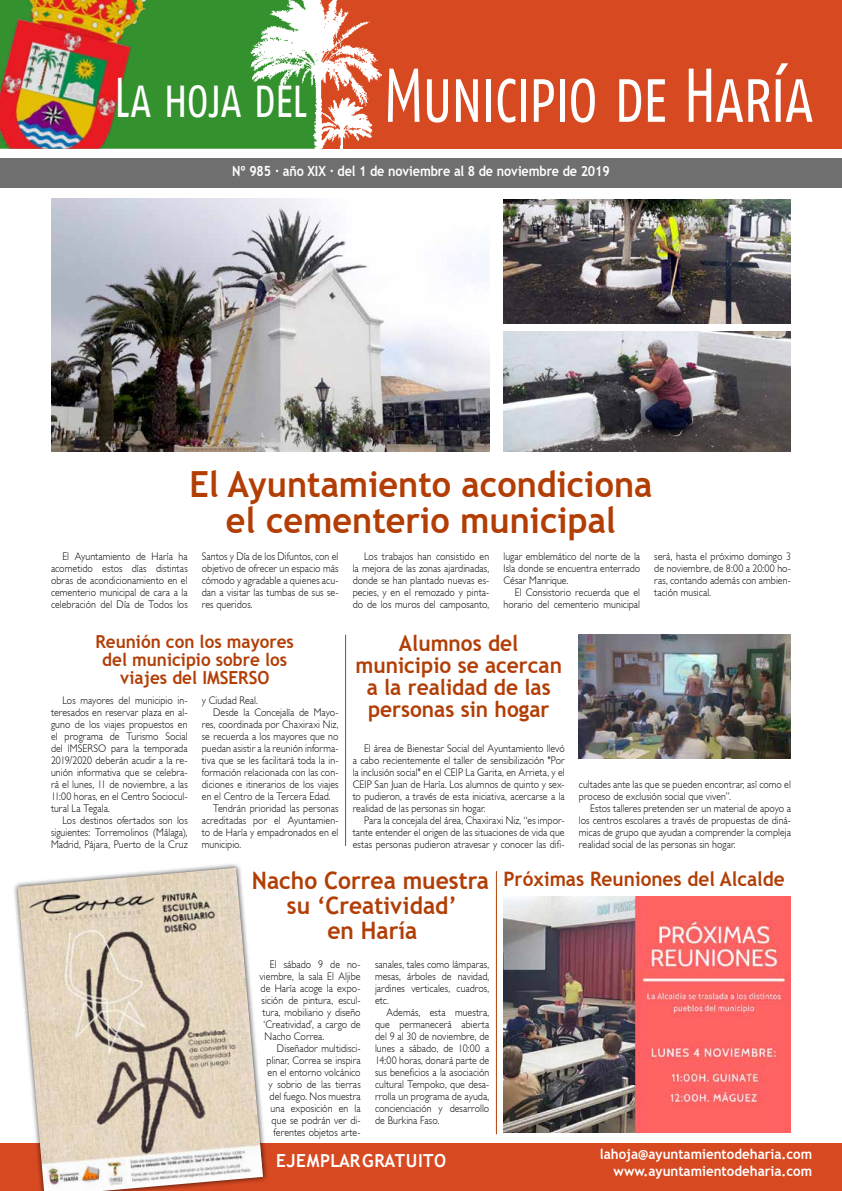
<style>
.page{position:relative;width:842px;height:1191px;background:#fff}
.page>*{position:absolute;margin:0;border:0;box-sizing:border-box;transform-origin:0 0}
.t1{font:76px "Fago Co Caps";letter-spacing:-.04em;color:#fff;scale:.8 1}
.t2{font:700 36px/36px "Trebuchet MS";color:#b23e06;text-align:center;scale:.95 1}
.t3{font:700 24px/25px "Trebuchet MS";color:#b23e06;text-align:center;scale:.95 1}
.t4{font:700 22px/22px "Trebuchet MS";color:#b23e06;text-align:center;scale:.95 1}
.t5{font:700 20px "Trebuchet MS";color:#b23e06;scale:.95 1}
.t6{font:700 18px/18px "Trebuchet MS";color:#b23e06;text-align:center;scale:.95 1}
.t7{font:700 18px "Trebuchet MS";color:#fff;scale:.95 1}
.t8{font:700 14px/17px "Trebuchet MS";color:#fff;text-align:right;scale:.95 1}
.t9{font:700 14px "Trebuchet MS";color:#fff;scale:.9 1}
.t10{font:11px/12px "Garrison Light Sans";letter-spacing:.005em;color:#000;text-align:justify;scale:.9 1}
.s1{font-size:56px}
</style>
<div class="page">
<div style="left:0;top:1143px;width:842px;height:48px;background:#d74921"></div>
<div style="left:0;top:159px;width:842px;height:29px;background:#706f6f"></div>
<div style="left:156px;top:0;width:88px;height:149px;background:#33922e"></div>
<img style="left:0;top:0;width:156px;height:149px">
<div style="left:320px;top:0;width:522px;height:149px;background:#d74921"></div>
<img style="left:244px;top:0;width:138px;height:149px">
<img style="left:311px;top:95px;width:64px;height:54px">
<img style="left:51px;top:199px;width:438px;height:252px">
<img style="left:503px;top:332px;width:288px;height:119px">
<img style="left:503px;top:199px;width:288px;height:124px">
<img style="left:503px;top:897px;width:288px;height:235px">
<div style="left:12px;top:863px;width:257px;height:328px;background:#000;opacity:.75"></div>
<img style="left:17px;top:867px;width:246px;height:324px">
<img style="left:579px;top:634px;width:212px;height:124px">
<hr style="left:496px;top:871px;width:1px;height:263px;background:#b23e06">
<hr style="left:345px;top:634px;width:1px;height:212px;background:#b23e06">
<h1 class="t1" style="left:114px;top:52px;width:876px"><span class="s1">La hoja del</span> Municipio de Haría</h1>
<p class="t9" style="left:232px;top:162px;width:421px">Nº 985 · año XIX · del 1 de noviembre al 8 de noviembre de 2019</p>
<h2 class="t2" style="left:190px;top:466px;width:489px">El Ayuntamiento acondiciona el cementerio municipal</h2>
<p class="t10" style="left:51px;top:550px;width:153px;text-indent:11px">El Ayuntamiento de Haría ha acometido estos días distintas obras de acondicionamiento en el cementerio municipal de cara a la celebración del Día de Todos los</p>
<p class="t10" style="left:202px;top:550px;width:153px">Santos y Día de los Difuntos, con el objetivo de ofrecer un espacio más cómodo y agradable a quienes acu&shy;dan a visitar las tumbas de sus se&shy;res queridos.</p>
<p class="t10" style="left:353px;top:550px;width:153px;text-indent:11px">Los trabajos han consistido en la mejora de las zonas ajardinadas, donde se han plantado nuevas es&shy;pecies, y en el remozado y pinta&shy;do de los muros del camposanto,</p>
<p class="t10" style="left:503px;top:550px;width:153px">lugar emblemático del norte de la Isla donde se encuentra enterrado César Manrique.</p>
<p class="t10" style="left:503px;top:586px;width:153px;text-align:right">El Consistorio recuerda que el horario del cementerio municipal</p>
<p class="t10" style="left:654px;top:550px;width:153px">será, hasta el próximo domingo 3 de noviembre, de 8:00 a 20:00 ho&shy;ras, contando además con ambien&shy;tación musical.</p>
<h3 class="t6" style="left:95px;top:632px;width:210px">Reunión con los mayores del municipio sobre los viajes del IMSERSO</h3>
<h3 class="t4" style="left:355px;top:632px;width:219px">Alumnos del municipio se acercan a la realidad de las personas sin hogar</h3>
<p class="t10" style="left:202px;top:694px;width:64px">y Ciudad Real.</p>
<p class="t10" style="left:213px;top:706px;width:141px">Desde la Concejalía de Mayo-</p>
<p class="t10" style="left:202px;top:718px;width:153px">res, coordinada por Chaxiraxi Niz,</p>
<p class="t10" style="left:202px;top:730px;width:153px">se recuerda a los mayores que no</p>
<p class="t10" style="left:202px;top:742px;width:153px">puedan asistir a la reunión informa-</p>
<p class="t10" style="left:202px;top:754px;width:153px">tiva que se les facilitará toda la in-</p>
<p class="t10" style="left:202px;top:766px;width:153px">formación relacionada con las con-</p>
<p class="t10" style="left:202px;top:778px;width:153px">diciones e itinerarios de los viajes</p>
<p class="t10" style="left:202px;top:790px;width:145px">en el Centro de la Tercera Edad.</p>
<p class="t10" style="left:213px;top:802px;width:141px">Tendrán prioridad las personas</p>
<p class="t10" style="left:202px;top:814px;width:153px">acreditadas por el Ayuntamien-</p>
<p class="t10" style="left:202px;top:826px;width:153px">to de Haría y empadronados en el</p>
<p class="t10" style="left:202px;top:838px;width:45px">municipio.</p>
<p class="t10" style="left:51px;top:694px;width:153px;text-indent:11px">Los mayores del municipio in&shy;teresados en reservar plaza en al&shy;guno de los viajes propuestos en el programa de Turismo Social del IMSERSO para la temporada 2019/2020 deberán acudir a la re&shy;unión informativa que se celebra&shy;rá el lunes, 11 de noviembre, a las 11:00 horas, en el Centro Sociocul&shy;tural La Tegala.</p>
<p class="t10" style="left:51px;top:814px;width:153px;text-indent:11px">Los destinos ofertados son los siguientes: Torremolinos (Málaga), Madrid, Pájara, Puerto de la Cruz</p>
<p class="t10" style="left:353px;top:742px;width:237px;text-indent:11px">El área de Bienestar Social del Ayuntamiento llevó a cabo recientemente el taller de sensibilización "Por la inclusión social" en el CEIP La Garita, en Arrieta, y el CEIP San Juan de Haría. Los alumnos de quinto y sex&shy;to pudieron, a través de esta iniciativa, acercarse a la realidad de las personas sin hogar.</p>
<p class="t10" style="left:353px;top:814px;width:237px;text-indent:11px">Para la concejala del área, Chaxiraxi Niz, “es impor&shy;tante entender el origen de las situaciones de vida que estas personas pudieron atravesar y conocer las difi-</p>
<p class="t10" style="left:579px;top:778px;width:237px">cultades ante las que se pueden encontrar, así como el proceso de exclusión social que viven”.</p>
<p class="t10" style="left:579px;top:802px;width:237px;text-indent:11px">Estos talleres pretenden ser un material de apoyo a los centros escolares a través de propuestas de diná&shy;micas de grupo que ayudan a comprender la compleja realidad social de las personas sin hogar.</p>
<h3 class="t3" style="left:252px;top:867px;width:251px">Nacho Correa muestra su ‘Creatividad’<br>en Haría</h3>
<p class="t10" style="left:270px;top:958px;width:102px">El sábado 9 de no-</p>
<p class="t10" style="left:260px;top:970px;width:114px">viembre, la sala El Aljibe</p>
<p class="t10" style="left:261px;top:982px;width:113px">de Haría acoge la expo-</p>
<p class="t10" style="left:262px;top:994px;width:112px">sición de pintura, escul-</p>
<p class="t10" style="left:263px;top:1006px;width:110px">tura, mobiliario y diseño</p>
<p class="t10" style="left:264px;top:1018px;width:109px">‘Creatividad’, a cargo de</p>
<p class="t10" style="left:265px;top:1030px;width:68px">Nacho Correa.</p>
<p class="t10" style="left:277px;top:1042px;width:94px">Diseñador multidisci-</p>
<p class="t10" style="left:267px;top:1054px;width:106px">plinar, Correa se inspira</p>
<p class="t10" style="left:268px;top:1066px;width:105px">en el entorno volcánico</p>
<p class="t10" style="left:269px;top:1078px;width:104px">y sobrio de las tierras</p>
<p class="t10" style="left:270px;top:1090px;width:103px">del fuego. Nos muestra</p>
<p class="t10" style="left:271px;top:1102px;width:102px">una exposición en la</p>
<p class="t10" style="left:272px;top:1114px;width:100px">que se podrán ver di-</p>
<p class="t10" style="left:274px;top:1126px;width:98px">ferentes objetos arte-</p>
<p class="t10" style="left:375px;top:958px;width:128px">sanales, tales como lámparas, mesas, árboles de navidad, jardines verticales, cuadros, etc.</p>
<p class="t10" style="left:375px;top:1006px;width:128px;text-indent:11px">Además, esta muestra, que permanecerá abierta del 9 al 30 de noviembre, de lunes a sábado, de 10:00 a 14:00 horas, donará parte de sus beneficios a la asociación cultural Tempoko, que desa&shy;rrolla un programa de ayuda, concienciación y desarrollo de Burkina Faso.</p>
<h3 class="t7" style="left:276px;top:1149px;width:180px">E J E M P L A R G R A T U I T O</h3>
<h3 class="t5" style="left:503px;top:866px;width:298px">Próximas Reuniones del Alcalde</h3>
<p class="t8" style="left:600px;top:1145px;width:225px">lahoja@ayuntamientodeharia.com www.ayuntamientodeharia.com</p>
</div>
